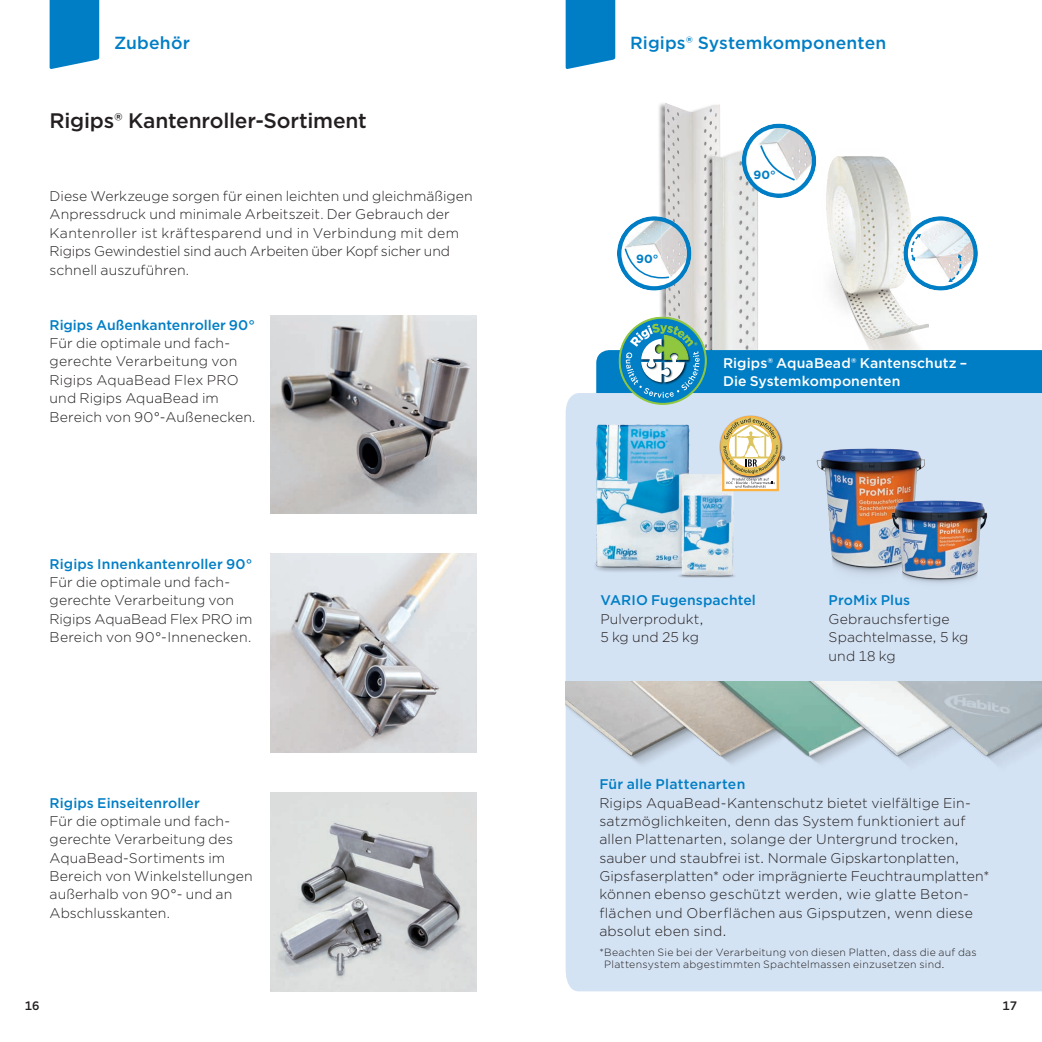
<style>
.page{position:relative;width:1042px;height:1042px;background:#fff}
.page>*{position:absolute;margin:0;border:0;box-sizing:border-box;transform-origin:0 0}
.t1{font:500 21px "Gotham";letter-spacing:-.01em;color:#231f20}
.t2{font:500 17.5px "Gotham";letter-spacing:.01em;color:#007ec5}
.t3{font:300 14px/18.4px "Gotham";letter-spacing:.01em;color:#231f20}
.t4{font:500 14px "Gotham";letter-spacing:.005em;color:#007ec5}
.t5{font:500 14px/18.4px "Gotham";letter-spacing:.01em;color:#fff}
.t6{font:500 12.25px "Gotham";color:#231f20}
.t7{font:700 11.9px "Gotham";color:#007ec5}
.t8{font:300 10.5px/12.2px "Gotham";letter-spacing:.025em;color:#231f20}
</style>
<div class="page">
<div style="left:657px;top:101px;width:65px;height:341px;background:#231f20;opacity:.55"></div>
<img style="left:664px;top:102px;width:57px;height:215px">
<img style="left:692px;top:109px;width:66px;height:241px">
<img style="left:270px;top:315px;width:206px;height:198px">
<img style="left:270px;top:793px;width:206px;height:198px">
<img style="left:270px;top:554px;width:206px;height:198px">
<img style="left:816px;top:156px;width:113px;height:194px">
<div style="left:596px;top:350px;width:446px;height:43px;background:#007ec5"></div>
<div style="left:566px;top:393px;width:476px;height:598px;background:#d4e3f4"></div>
<img style="left:588px;top:409px;width:112px;height:175px">
<img style="left:670px;top:464px;width:76px;height:122px">
<img style="left:812px;top:441px;width:112px;height:142px">
<img style="left:886px;top:480px;width:113px;height:128px">
<svg style="left:619px;top:317px;width:87px;height:87px"></svg>
<div style="left:722px;top:454px;width:57px;height:37px;border:2px solid #fbb240"></div>
<img style="left:719px;top:414px;width:64px;height:65px">
<div style="left:720px;top:416px;width:60px;height:60px;border:2px solid #fbb240;border-radius:50%"></div>
<svg style="left:723px;top:418px;width:62px;height:70px"></svg>
<svg style="left:50px;top:0;width:49px;height:69px;background:#1186c8"></svg>
<svg style="left:566px;top:0;width:49px;height:69px;background:#1186c8"></svg>
<svg style="left:617px;top:216px;width:74px;height:75px"></svg>
<svg style="left:742px;top:124px;width:74px;height:74px"></svg>
<svg style="left:903px;top:216px;width:75px;height:75px"></svg>
<img style="left:566px;top:682px;width:476px;height:96px">
<p class="t2" style="left:114px;top:31px;width:77px">Zubehör</p>
<p class="t2" style="left:630px;top:31px;width:258px">Rigips® Systemkomponenten</p>
<h1 class="t1" style="left:50px;top:106px;width:319px">Rigips® Kantenroller-Sortiment</h1>
<p class="t3" style="left:50px;top:186px;width:424px">Diese Werkzeuge sorgen für einen leichten und gleichmäßigen Anpressdruck und minimale Arbeitszeit. Der Gebrauch der Kantenroller ist kräftesparend und in Verbindung mit dem Rigips Gewindestiel sind auch Arbeiten über Kopf sicher und schnell auszuführen.</p>
<p class="t4" style="left:50px;top:316px;width:207px">Rigips Außenkantenroller 90°</p>
<p class="t3" style="left:50px;top:333px;width:207px">Für die optimale und fach&shy;gerechte Verarbeitung von<br>Rigips AquaBead Flex PRO und Rigips AquaBead im<br>Bereich von 90°-Außenecken.</p>
<p class="t4" style="left:50px;top:554px;width:204px">Rigips Innenkantenroller 90°</p>
<p class="t3" style="left:50px;top:572px;width:204px">Für die optimale und fach&shy;gerechte Verarbeitung von<br>Rigips AquaBead Flex PRO im<br>Bereich von 90°-Innenecken.</p>
<p class="t4" style="left:50px;top:793px;width:152px">Rigips Einseitenroller</p>
<p class="t3" style="left:50px;top:811px;width:205px">Für die optimale und fach&shy;gerechte Verarbeitung des<br>AquaBead-Sortiments im<br>Bereich von Winkelstellungen außerhalb von 90°- und an<br>Abschlusskanten.</p>
<p class="t7" style="left:636px;top:251px;width:24px">90°</p>
<p class="t7" style="left:753px;top:167px;width:24px">90°</p>
<p class="t5" style="left:723px;top:354px;width:246px">Rigips® AquaBead® Kantenschutz –<br>Die Systemkomponenten</p>
<p class="t4" style="left:600px;top:591px;width:157px">VARIO Fugenspachtel</p>
<p class="t3" style="left:600px;top:609px;width:105px">Pulverprodukt,<br>5 kg und 25 kg</p>
<p class="t4" style="left:828px;top:591px;width:83px">ProMix Plus</p>
<p class="t3" style="left:828px;top:609px;width:141px">Gebrauchsfertige<br>Spachtelmasse, 5 kg und 18 kg</p>
<p class="t4" style="left:599px;top:775px;width:147px">Für alle Plattenarten</p>
<p class="t3" style="left:599px;top:793px;width:391px">Rigips AquaBead-Kantenschutz bietet vielfältige Ein&shy;satzmöglichkeiten, denn das System funktioniert auf allen Plattenarten, solange der Untergrund trocken, sauber und staubfrei ist. Normale Gipskartonplatten, Gipsfaserplatten* oder imprägnierte Feuchtraumplatten* können ebenso geschützt werden, wie glatte Beton&shy;flächen und Oberflächen aus Gipsputzen, wenn diese absolut eben sind.</p>
<p class="t8" style="left:604px;top:946px;width:374px;text-indent:-5px">*Beachten Sie bei der Verarbeitung von diesen Platten, dass die auf das<br>Plattensystem abgestimmten Spachtelmassen einzusetzen sind.</p>
<p class="t6" style="left:25px;top:997px;width:16px">16</p>
<p class="t6" style="left:1002px;top:997px;width:16px">17</p>
</div>
